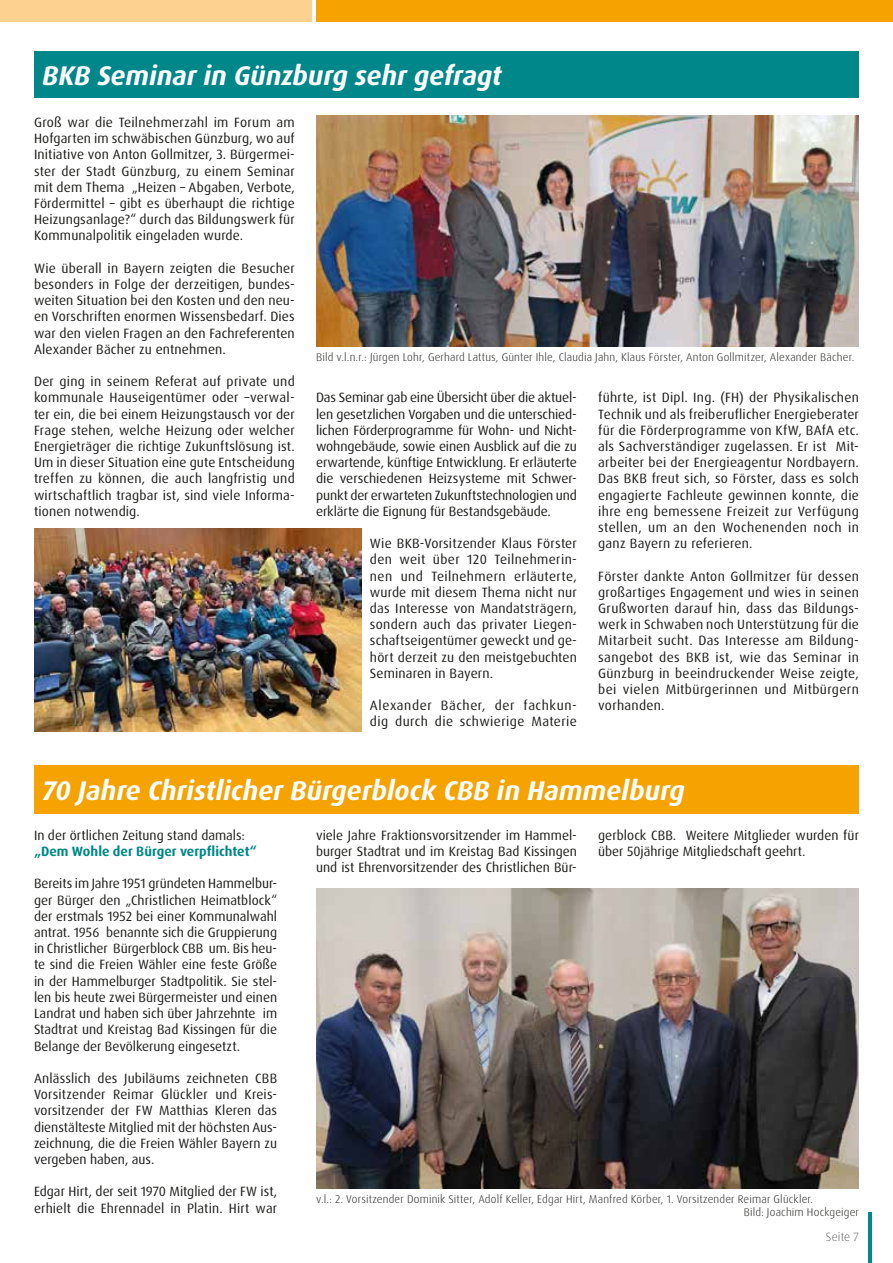
<style>
.page{position:relative;width:893px;height:1263px;background:#fff}
.page>*{position:absolute;margin:0;border:0;box-sizing:border-box;transform-origin:0 0}
.t1{font:italic 700 27px "Dax Pro";color:#fff}
.t2{font:13.5px/16.2px "Dax Pro";letter-spacing:.005em;color:#1d1d1b;text-align:justify}
.t3{font:13.5px/16.2px "Dax Pro";letter-spacing:.035em;color:#1d1d1b}
.t4{font:700 13.5px "Dax Pro";letter-spacing:.005em;color:#008789}
.t5{font:300 12px "Dax Pro";letter-spacing:.005em;color:#646363}
.t6{font:300 11.25px/13.5px "Dax Pro";letter-spacing:.015em;color:#1d1d1b}
</style>
<div class="page">
<svg style="left:868px;top:1212px;width:3px;height:51px"></svg>
<div style="left:0;top:0;width:312px;height:21px;background:#fdd290"></div>
<div style="left:316px;top:0;width:577px;height:21px;background:#f6a200"></div>
<img style="left:316px;top:116px;width:543px;height:230px">
<div style="left:34px;top:51px;width:825px;height:47px;background:#008789"></div>
<div style="left:34px;top:765px;width:825px;height:49px;background:#f6a200"></div>
<img style="left:316px;top:889px;width:543px;height:299px">
<img style="left:34px;top:529px;width:327px;height:202px">
<h1 class="t1" style="left:43px;top:58px;width:461px">BKB Seminar in Günzburg sehr gefragt</h1>
<p class="t2" style="left:34px;top:114px;width:262px">Groß war die Teilnehmerzahl im Forum am Hofgarten im schwäbischen Günzburg, wo auf Initiative von Anton Gollmitzer, 3. Bürgermei&shy;ster der Stadt Günzburg, zu einem Seminar mit dem Thema „Heizen – Abgaben, Verbote, Fördermittel – gibt es überhaupt die richtige Heizungsanlage?“ durch das Bildungswerk für Kommunalpolitik eingeladen wurde.</p>
<p class="t2" style="left:34px;top:260px;width:262px">Wie überall in Bayern zeigten die Besucher besonders in Folge der derzeitigen, bundes&shy;weiten Situation bei den Kosten und den neu&shy;en Vorschriften enormen Wissensbedarf. Dies war den vielen Fragen an den Fachreferenten Alexander Bächer zu entnehmen.</p>
<p class="t2" style="left:34px;top:373px;width:262px">Der ging in seinem Referat auf private und kommunale Hauseigentümer oder –verwal&shy;ter ein, die bei einem Heizungstausch vor der Frage stehen, welche Heizung oder welcher Energieträger die richtige Zukunftslösung ist.<br>Um in dieser Situation eine gute Entscheidung treffen zu können, die auch langfristig und wirtschaftlich tragbar ist, sind viele Informa&shy;tionen notwendig.</p>
<p class="t6" style="left:316px;top:350px;width:540px">Bild v.l.n.r.: Jürgen Lohr, Gerhard Lattus, Günter Ihle, Claudia Jahn, Klaus Förster, Anton Gollmitzer, Alexander Bächer.</p>
<p class="t2" style="left:316px;top:390px;width:262px">Das Seminar gab eine Übersicht über die aktuel&shy;len gesetzlichen Vorgaben und die unterschied&shy;lichen Förderprogramme für Wohn- und Nicht&shy;wohngebäude, sowie einen Ausblick auf die zu erwartende, künftige Entwicklung. Er erläuterte die verschiedenen Heizsysteme mit Schwer&shy;punkt der erwarteten Zukunftstechnologien und erklärte die Eignung für Bestandsgebäude.</p>
<p class="t2" style="left:370px;top:535px;width:208px">Wie BKB-Vorsitzender Klaus Förster den weit über 120 Teilnehmerin&shy;nen und Teilnehmern erläuterte, wurde mit diesem Thema nicht nur das Interesse von Mandatsträgern, sondern auch das privater Liegen&shy;schaftseigentümer geweckt und ge&shy;hört derzeit zu den meistgebuchten Seminaren in Bayern.</p>
<p class="t3" style="left:370px;top:697px;width:208px">Alexander Bächer, der fachkun&shy;dig durch die schwierige Materie</p>
<p class="t2" style="left:598px;top:390px;width:262px">führte, ist Dipl. Ing. (FH) der Physikalischen Technik und als freiberuflicher Energieberater für die Förderprogramme von KfW, BAfA etc. als Sachverständiger zugelassen. Er ist Mit&shy;arbeiter bei der Energieagentur Nordbayern.<br>Das BKB freut sich, so Förster, dass es solch engagierte Fachleute gewinnen konnte, die ihre eng bemessene Freizeit zur Verfügung stellen, um an den Wochenenden noch in ganz Bayern zu referieren.</p>
<p class="t2" style="left:598px;top:568px;width:262px">Förster dankte Anton Gollmitzer für dessen großartiges Engagement und wies in seinen Grußworten darauf hin, dass das Bildungs&shy;werk in Schwaben noch Unterstützung für die Mitarbeit sucht. Das Interesse am Bildung&shy;sangebot des BKB ist, wie das Seminar in Günzburg in beeindruckender Weise zeigte, bei vielen Mitbürgerinnen und Mitbürgern vorhanden.</p>
<h1 class="t1" style="left:43px;top:773px;width:644px">70 Jahre Christlicher Bürgerblock CBB in Hammelburg</h1>
<p class="t2" style="left:598px;top:827px;width:262px">gerblock CBB. Weitere Mitglieder wurden für über 50jährige Mitgliedschaft geehrt.</p>
<p class="t2" style="left:34px;top:827px;width:212px">In der örtlichen Zeitung stand damals:</p>
<p class="t4" style="left:34px;top:843px;width:224px">„Dem Wohle der Bürger verpflichtet“</p>
<p class="t2" style="left:34px;top:876px;width:245px">Bereits im Jahre 1951 gründeten Hammelbur&shy;ger Bürger den „Christlichen Heimatblock“ der erstmals 1952 bei einer Kommunalwahl antrat. 1956 benannte sich die Gruppierung in Christlicher Bürgerblock CBB um. Bis heu&shy;te sind die Freien Wähler eine feste Größe in der Hammelburger Stadtpolitik. Sie stel&shy;len bis heute zwei Bürgermeister und einen Landrat und haben sich über Jahrzehnte im Stadtrat und Kreistag Bad Kissingen für die Belange der Bevölkerung eingesetzt.</p>
<p class="t2" style="left:34px;top:1070px;width:245px">Anlässlich des Jubiläums zeichneten CBB Vorsitzender Reimar Glückler und Kreis&shy;vorsitzender der FW Matthias Kleren das dienstälteste Mitglied mit der höchsten Aus&shy;zeichnung, die die Freien Wähler Bayern zu vergeben haben, aus.</p>
<p class="t2" style="left:34px;top:1183px;width:245px">Edgar Hirt, der seit 1970 Mitglied der FW ist, erhielt die Ehrennadel in Platin. Hirt war</p>
<p class="t2" style="left:316px;top:827px;width:262px">viele Jahre Fraktionsvorsitzender im Hammel&shy;burger Stadtrat und im Kreistag Bad Kissingen und ist Ehrenvorsitzender des Christlichen Bür-</p>
<p class="t6" style="left:744px;top:1192px;width:117px;text-indent:-428px">v.l.: 2. Vorsitzender Dominik Sitter, Adolf Keller, Edgar Hirt, Manfred Körber, 1. Vorsitzender Reimar Glückler.<br>Bild: Joachim Hockgeiger</p>
<p class="t5" style="left:826px;top:1229px;width:35px">Seite 7</p>
</div>
